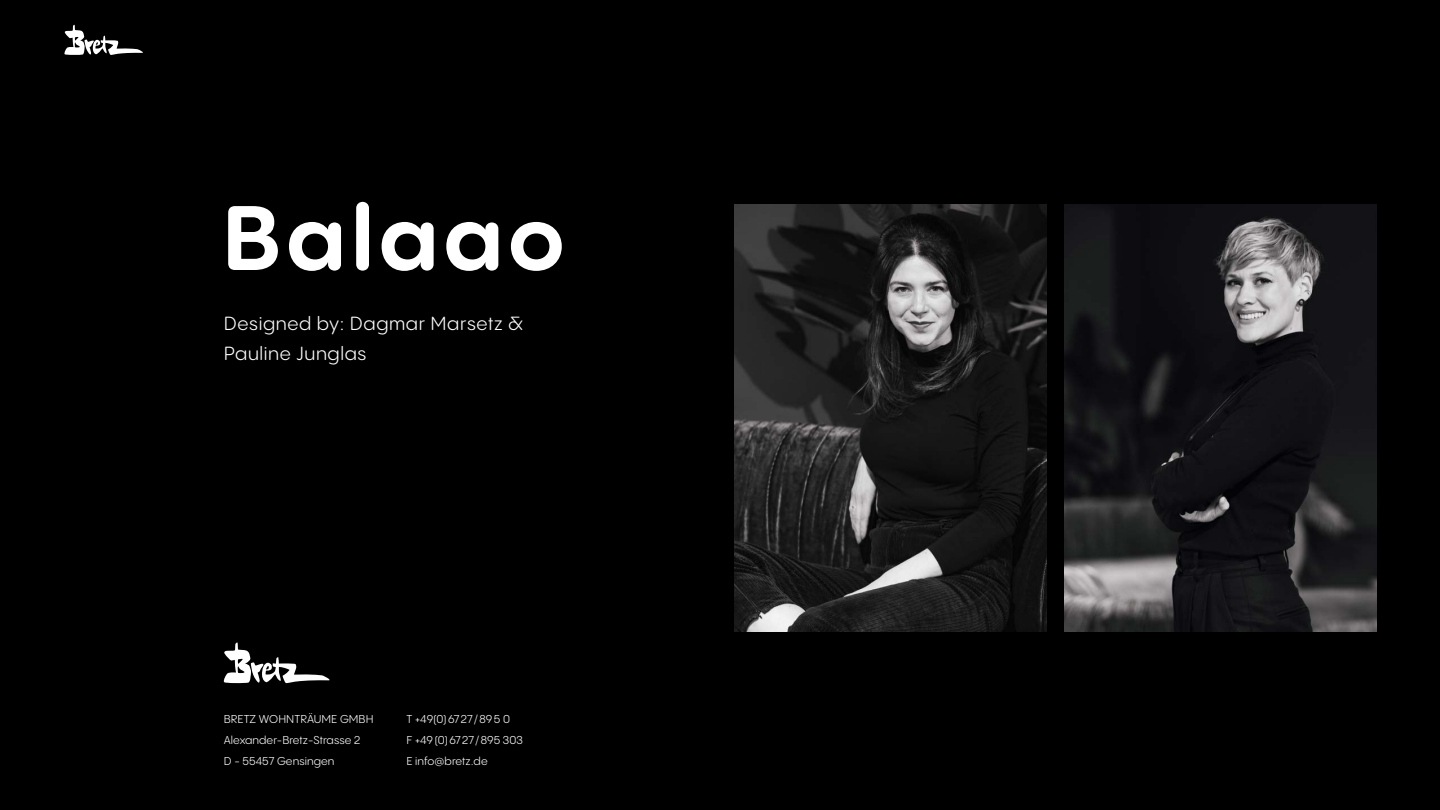
<style>
.page{position:relative;width:1440px;height:810px;background:#000}
.page>*{position:absolute;margin:0;border:0;box-sizing:border-box;transform-origin:0 0}
.t1{font:700 90px "PP Pangram Sans Rounded";letter-spacing:.06em;color:#fff}
.t2{font:18.75px/30px "PP Pangram Sans Rounded";letter-spacing:.03em;color:#fff}
.t3{font:11.25px/21px "PP Pangram Sans Rounded";letter-spacing:.005em;color:#fff}
</style>
<div class="page">
<svg style="left:64px;top:25px;width:79px;height:30px"></svg>
<svg style="left:223px;top:642px;width:107px;height:42px"></svg>
<img style="left:1064px;top:205px;width:312px;height:426px">
<img style="left:734px;top:205px;width:313px;height:426px">
<h1 class="t1" style="left:222px;top:177px;width:344px">Balaao</h1>
<h2 class="t2" style="left:224px;top:308px;width:301px">Designed by: Dagmar Marsetz &amp;<br>Pauline Junglas</h2>
<p class="t3" style="left:224px;top:708px;width:151px">BRETZ WOHNTRÄUME GMBH<br>Alexander-Bretz-Strasse 2<br>D - 55457 Gensingen</p>
<p class="t3" style="left:406px;top:708px;width:118px">T +49(0)6727 /895 0<br>F +49(0)6727 /895 303<br>E info@bretz.de</p>
</div>
